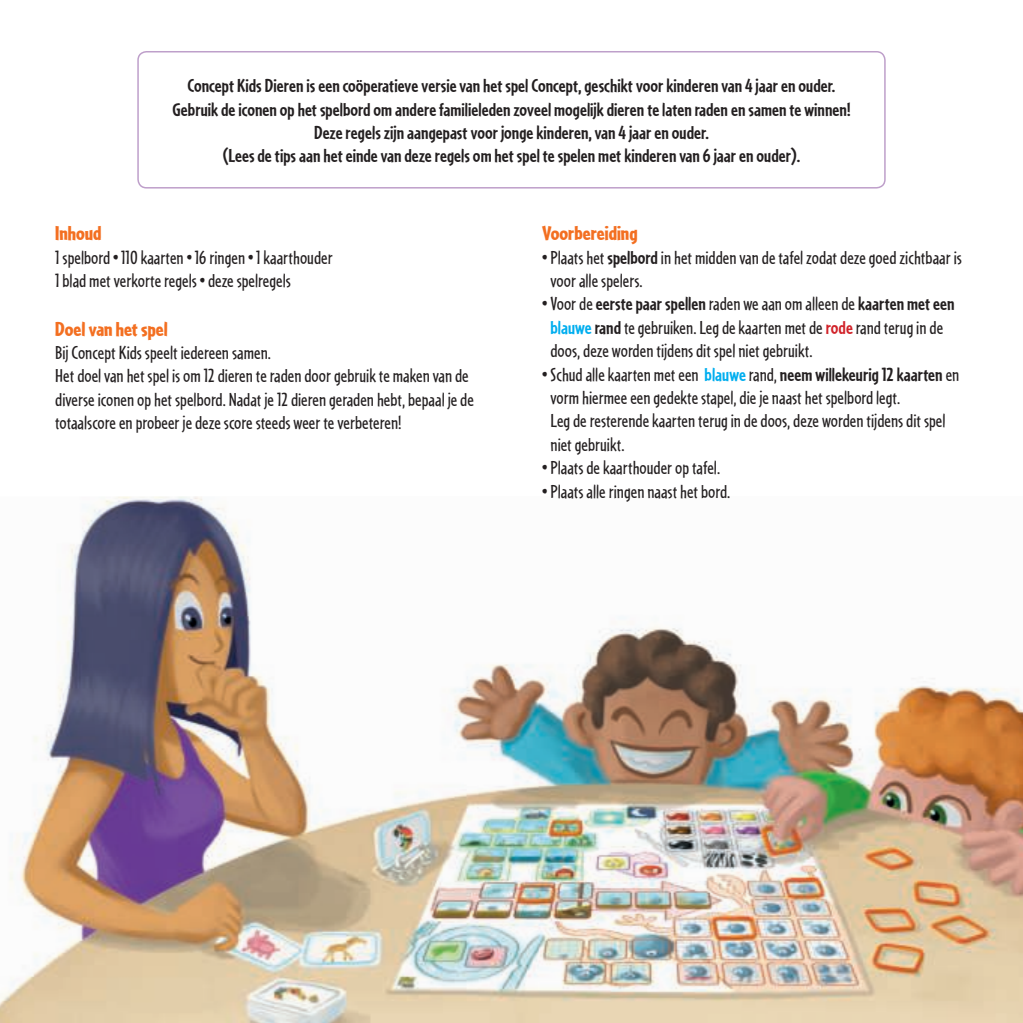
<style>
.page{position:relative;width:1023px;height:1023px;background:#fff}
.page>*{position:absolute;margin:0;border:0;box-sizing:border-box;transform-origin:0 0}
.t1{font:900 21px "Cafeteria";color:#f36f21}
.t2{font:19.5px/23.4px "Cafeteria";color:#231f20}
.t3{font:700 19.5px/23.4px "Cafeteria";color:#231f20;text-align:center}
.s1{font-weight:700}
.s2{font-weight:700;color:#00aeef}
.s3{font-weight:700;color:#d1232a}
</style>
<div class="page">
<div style="left:137px;top:51px;width:749px;height:138px;border:2px solid #be9fca;border-radius:9px"></div>
<img style="left:0;top:496px;width:1023px;height:527px">
<p class="t3" style="left:173px;top:74px;width:679px">Concept Kids Dieren is een coöperatieve versie van het spel Concept, geschikt voor kinderen van 4 jaar en ouder.<br>Gebruik de iconen op het spelbord om andere familieleden zoveel mogelijk dieren te laten raden en samen te winnen!<br>Deze regels zijn aangepast voor jonge kinderen, van 4 jaar en ouder.<br>(Lees de tips aan het einde van deze regels om het spel te spelen met kinderen van 6 jaar en ouder).</p>
<p class="t1" style="left:55px;top:226px;width:48px">Inhoud</p>
<p class="t2" style="left:55px;top:246px;width:279px">1 spelbord • 110 kaarten • 16 ringen • 1 kaarthouder<br>1 blad met verkorte regels • deze spelregels</p>
<p class="t1" style="left:55px;top:321px;width:114px">Doel van het spel</p>
<p class="t2" style="left:55px;top:341px;width:420px">Bij Concept Kids speelt iedereen samen.<br>Het doel van het spel is om 12 dieren te raden door gebruik te maken van de diverse iconen op het spelbord. Nadat je 12 dieren geraden hebt, bepaal je de totaalscore en probeer je deze score steeds weer te verbeteren!</p>
<p class="t1" style="left:542px;top:226px;width:97px">Voorbereiding</p>
<p class="t2" style="left:550px;top:246px;width:413px;text-indent:-8px">• Plaats het <span class="s1">spelbord</span> in het midden van de tafel zodat deze goed zichtbaar is voor alle spelers.</p>
<p class="t2" style="left:550px;top:292px;width:406px;text-indent:-8px">• Voor de <span class="s1">eerste paar spellen</span> raden we aan om alleen de <span class="s1">kaarten met een </span><span class="s2">blauwe</span> <span class="s1">rand</span> te gebruiken. Leg de kaarten met de <span class="s3">rode</span> rand terug in de doos, deze worden tijdens dit spel niet gebruikt.</p>
<p class="t2" style="left:550px;top:363px;width:410px;text-indent:-8px">• Schud alle kaarten met een <span class="s2">blauwe</span> rand, <span class="s1">neem willekeurig 12 kaarten</span> en vorm hiermee een gedekte stapel, die je naast het spelbord legt.<br>Leg de resterende kaarten terug in de doos, deze worden tijdens dit spel niet gebruikt.</p>
<p class="t2" style="left:542px;top:456px;width:179px">• Plaats de kaarthouder op tafel.</p>
<p class="t2" style="left:542px;top:480px;width:189px">• Plaats alle ringen naast het bord.</p>
</div>
